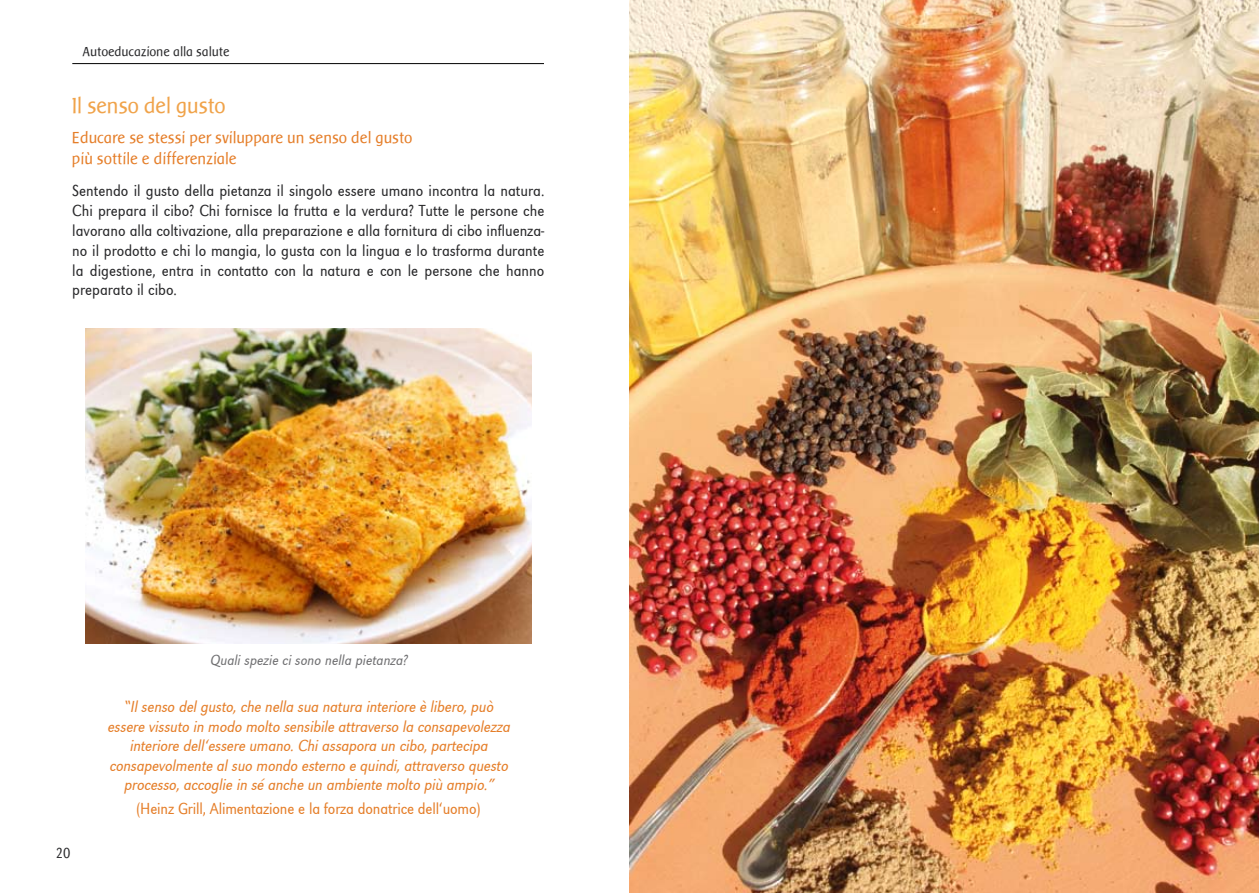
<style>
.page{position:relative;width:1259px;height:893px;background:#fff}
.page>*{position:absolute;margin:0;border:0;box-sizing:border-box;transform-origin:0 0}
.t1{font:22.5px "Baar Sophia";letter-spacing:-.01em;color:#f0a34a}
.t2{font:300 16.5px/19.8px "URW Grotesk Ext Nar";color:#28282a;text-align:justify}
.t3{font:italic 300 16.5px/19.5px "URW Grotesk Ext Nar";color:#e57e29;text-align:center}
.t4{font:16.5px/21px "Baar Sophia";color:#e57e29}
.t5{font:300 16.5px "URW Grotesk Ext Nar";letter-spacing:-.01em;color:#e57e29}
.t6{font:italic 300 15px "URW Grotesk Ext Nar";color:#707072}
.t7{font:300 15px "URW Grotesk Ext Nar";color:#28282a}
.t8{font:13.5px "Baar Sophia";color:#28282a}
.s1{font-family:"Verdana";font-weight:400;font-size:13.5px}
</style>
<div class="page">
<img style="left:85px;top:328px;width:447px;height:315px">
<hr style="left:72px;top:63px;width:472px;height:1px;background:#000">
<img style="left:629px;top:0;width:630px;height:893px">
<p class="t8" style="left:83px;top:45px;width:148px">Autoeducazione alla salute</p>
<h1 class="t1" style="left:72px;top:94px;width:155px">Il senso del gusto</h1>
<p class="t4" style="left:72px;top:127px;width:342px">Educare se stessi per sviluppare un senso del gusto più sottile e differenziale</p>
<p class="t2" style="left:72px;top:181px;width:473px">Sentendo il gusto della pietanza il singolo essere umano incontra la natura.<br>Chi prepara il cibo? Chi fornisce la frutta e la verdura? Tutte le persone che lavorano alla coltivazione, alla preparazione e alla fornitura di cibo influenza&shy;no il prodotto e chi lo mangia, lo gusta con la lingua e lo trasforma durante la digestione, entra in contatto con la natura e con le persone che hanno preparato il cibo.</p>
<p class="t7" style="left:56px;top:844px;width:16px">20</p>
<p class="t6" style="left:210px;top:651px;width:202px">Qualispezie cisono nella pietanza?</p>
<p class="t3" style="left:107px;top:697px;width:408px"><span class="s1">“</span>Ilsenso delgusto,che nella sua natura interiore è libero,può essere vissuto in modo molto sensibile attraverso la consapevolezza interiore dell‘essere umano.Chiassapora un cibo,partecipa consapevolmente alsuo mondo esterno e quindi,attraverso questo processo,accoglie in sé anche un ambiente molto più ampio.<span class="s1">”</span></p>
<p class="t5" style="left:136px;top:799px;width:345px">(Heinz Grill, Alimentazione e la forza donatrice dell‘uomo)</p>
</div>
